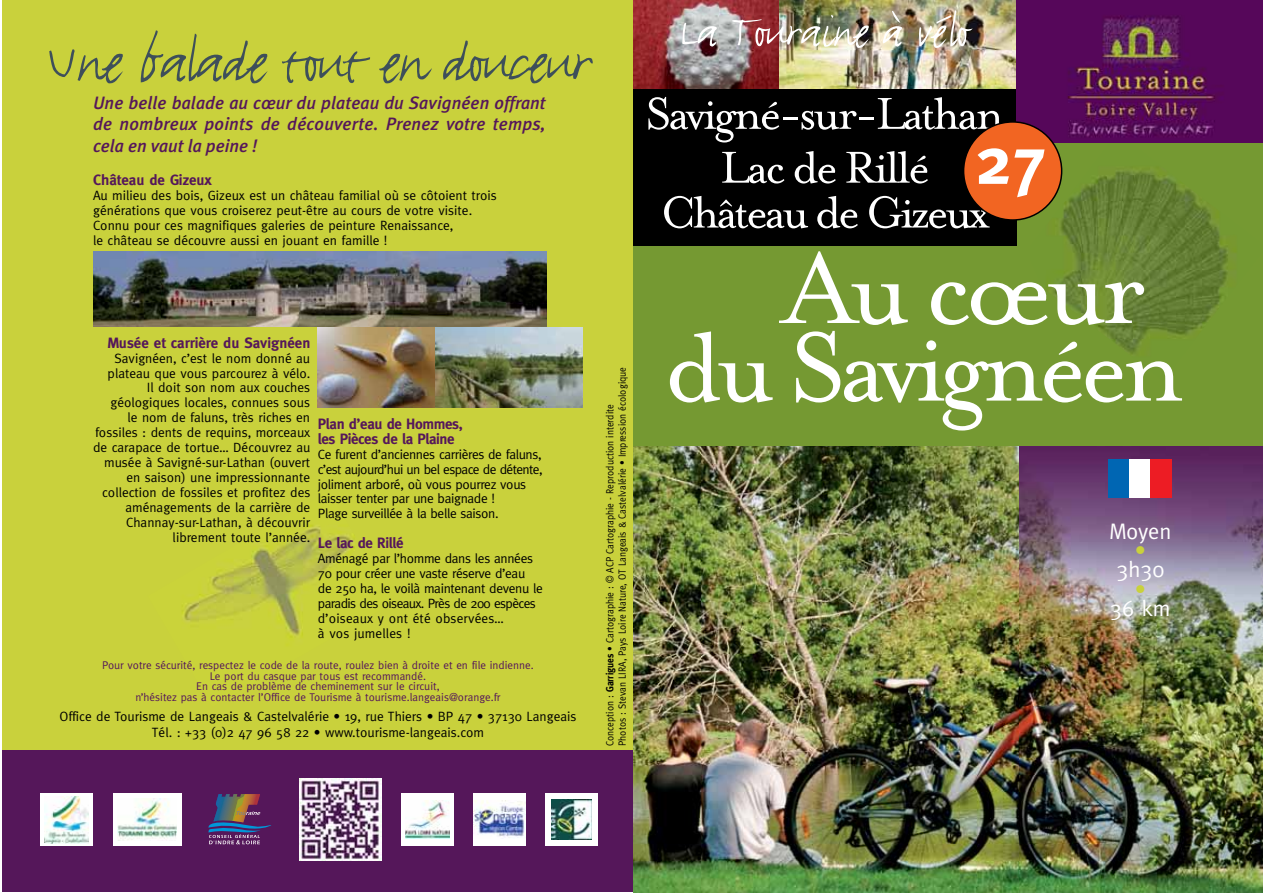
<style>
.page{position:relative;width:1263px;height:893px;background:#fff}
.page>*{position:absolute;margin:0;border:0;box-sizing:border-box;transform-origin:0 0}
.t1{font:116.25px "Mrs Eaves Roman";letter-spacing:-.05em;color:#fff}
.t2{font:112.05px "Mrs Eaves Roman";letter-spacing:-.05em;color:#fff}
.t3{font:67.35px "FF Justlefthand";letter-spacing:-.025em;color:#3e4f5a}
.t4{font:700 67.35px "Meta";color:#fff}
.t5{font:51.3px/53.8px "Mrs Eaves Roman";letter-spacing:-.05em;color:#fff;text-align:center}
.t6{font:50.85px "FF Justlefthand";letter-spacing:-.01em;color:#fff}
.t7{font:22.5px "Meta";color:#fff}
.t8{font:22.5px "Meta";color:#c9d13c}
.t9{font:italic 500 18px/21.6px "Meta Plus";letter-spacing:.01em;color:#55175a;text-align:justify}
.t10{font:700 15px/15px "Meta";letter-spacing:-.025em;color:#55175a}
.t11{font:700 15px "Meta";color:#55175a}
.t12{font:13.5px/15px "Meta";color:#000;text-align:right}
.t13{font:13.5px/15px "Meta";letter-spacing:-.025em;color:#000}
.t14{font:11.25px/10.5px "Meta";color:#55175a;text-align:center}
.t15{font:10.5px/12.6px "Meta";color:#000;scale:.9 1}
.s1{font-weight:700}
</style>
<div class="page">
<img style="left:633px;top:446px;width:387px;height:446px">
<img style="left:1020px;top:446px;width:243px;height:446px">
<div style="left:2px;top:0;width:631px;height:763px;background:#c9d13c"></div>
<img style="left:182px;top:524px;width:173px;height:122px">
<div style="left:633px;top:141px;width:630px;height:305px;background:#759932"></div>
<img style="left:1054px;top:165px;width:182px;height:189px">
<div style="left:1109px;top:459px;width:20px;height:39px;background:#0066b3"></div>
<div style="left:1129px;top:459px;width:21px;height:39px;background:#fff"></div>
<div style="left:1150px;top:459px;width:21px;height:39px;background:#ed1c24"></div>
<img style="left:778px;top:0;width:239px;height:89px">
<img style="left:633px;top:0;width:145px;height:89px">
<div style="left:2px;top:751px;width:631px;height:141px;background:#55175a"></div>
<img style="left:299px;top:778px;width:83px;height:83px">
<img style="left:93px;top:251px;width:453px;height:76px">
<img style="left:318px;top:327px;width:117px;height:81px">
<img style="left:435px;top:327px;width:147px;height:81px">
<svg style="left:208px;top:794px;width:63px;height:50px"></svg>
<div style="left:41px;top:794px;width:52px;height:52px;background:#fff"></div>
<img style="left:45px;top:796px;width:44px;height:47px">
<div style="left:113px;top:794px;width:68px;height:52px;background:#fff"></div>
<img style="left:117px;top:798px;width:60px;height:43px">
<div style="left:546px;top:794px;width:52px;height:52px;background:#fff"></div>
<img style="left:552px;top:800px;width:40px;height:40px">
<div style="left:401px;top:794px;width:53px;height:52px;background:#fff"></div>
<img style="left:405px;top:801px;width:45px;height:38px">
<div style="left:473px;top:794px;width:53px;height:52px;background:#fff"></div>
<img style="left:473px;top:801px;width:53px;height:37px">
<div style="left:633px;top:89px;width:384px;height:157px;background:#000"></div>
<img style="left:1017px;top:0;width:246px;height:143px">
<svg style="left:964px;top:121px;width:98px;height:100px"></svg>
<h3 class="t3" style="left:45px;top:20px;width:547px">Une balade tout en douceur</h3>
<h3 class="t9" style="left:93px;top:91px;width:454px">Une belle balade au cœur du plateau du Savignéen offrant de nombreux points de découverte. Prenez votre temps, cela en vaut la peine !</h3>
<p class="t11" style="left:93px;top:171px;width:120px">Château de Gizeux</p>
<p class="t12" style="left:93px;top:188px;width:405px;text-align:left">Au milieu des bois, Gizeux est un château familial où se côtoient trois générations que vous croiserez peut-être au cours de votre visite.<br>Connu pour ces magnifiques galeries de peinture Renaissance,<br>le château se découvre aussi en jouant en famille !</p>
<p class="t11" style="left:107px;top:334px;width:204px">Musée et carrière du Savignéen</p>
<p class="t12" style="left:93px;top:350px;width:219px">Savignéen, c’est le nom donné au plateau que vous parcourez à vélo.<br>Il doit son nom aux couches géologiques locales, connues sous<br>le nom de faluns, très riches en fossiles : dents de requins, morceaux de carapace de tortue… Découvrez au musée à Savigné-sur-Lathan (ouvert en saison) une impressionnante collection de fossiles et profitez des aménagements de la carrière de Channay-sur-Lathan, à découvrir librement toute l’année.</p>
<p class="t10" style="left:318px;top:416px;width:146px">Plan d’eau de Hommes, les Pièces de la Plaine</p>
<p class="t13" style="left:318px;top:446px;width:226px">Ce furent d’anciennes carrières de faluns, c’est aujourd’hui un bel espace de détente, joliment arboré, où vous pourrez vous laisser tenter par une baignade !<br>Plage surveillée à la belle saison.</p>
<p class="t10" style="left:318px;top:536px;width:87px">Le lac de Rillé</p>
<p class="t13" style="left:318px;top:551px;width:226px">Aménagé par l’homme dans les années<br>70 pour créer une vaste réserve d’eau<br>de 250 ha, le voilà maintenant devenu le paradis des oiseaux. Près de 200 espèces d’oiseaux y ont été observées…<br>à vos jumelles !</p>
<p class="t14" style="left:102px;top:660px;width:433px">Pour votre sécurité, respectez le code de la route, roulez bien à droite et en file indienne.<br>Le port du casque par tous est recommandé.<br>En cas de problème de cheminement sur le circuit,<br>n’hésitez pas à contacter l’Office de Tourisme à tourisme.langeais@orange.fr</p>
<p class="t12" style="left:60px;top:708px;width:518px;line-height:16.2px;text-align:center">Office de Tourisme de Langeais &amp; Castelvalérie • 19, rue Thiers • BP 47 • 37130 Langeais<br>Tél. : +33 (0)2 47 96 58 22 • www.tourisme-langeais.com</p>
<p class="t15" style="left:603px;top:746px;width:422px;rotate:-90deg">Conception : <span class="s1">Garrigues</span> • Cartographie : © ACP Cartographie - Reproduction interdite<br>Photos : Stevan LIRA, Pays Loire Nature, OT Langeais &amp; Castelvalérie • Impression écologique</p>
<h3 class="t6" style="left:680px;top:0;width:291px">La Touraine à vélo</h3>
<h3 class="t5" style="left:645px;top:87px;width:360px">Savigné-sur-Lathan<br>Lac de Rillé</h3>
<h3 class="t5" style="left:660px;top:186px;width:331px">Château de Gizeux</h3>
<h3 class="t4" style="left:975px;top:122px;width:74px">27</h3>
<h1 class="t1" style="left:783px;top:225px;width:365px">Au cœur</h1>
<h2 class="t2" style="left:664px;top:306px;width:521px">du Savignéen</h2>
<h3 class="t7" style="left:1109px;top:518px;width:64px">Moyen</h3>
<h3 class="t8" style="left:1135px;top:537px;width:13px">•</h3>
<h3 class="t7" style="left:1116px;top:557px;width:49px">3h30</h3>
<h3 class="t8" style="left:1135px;top:576px;width:13px">•</h3>
<h3 class="t7" style="left:1110px;top:596px;width:62px">36 km</h3>
</div>
